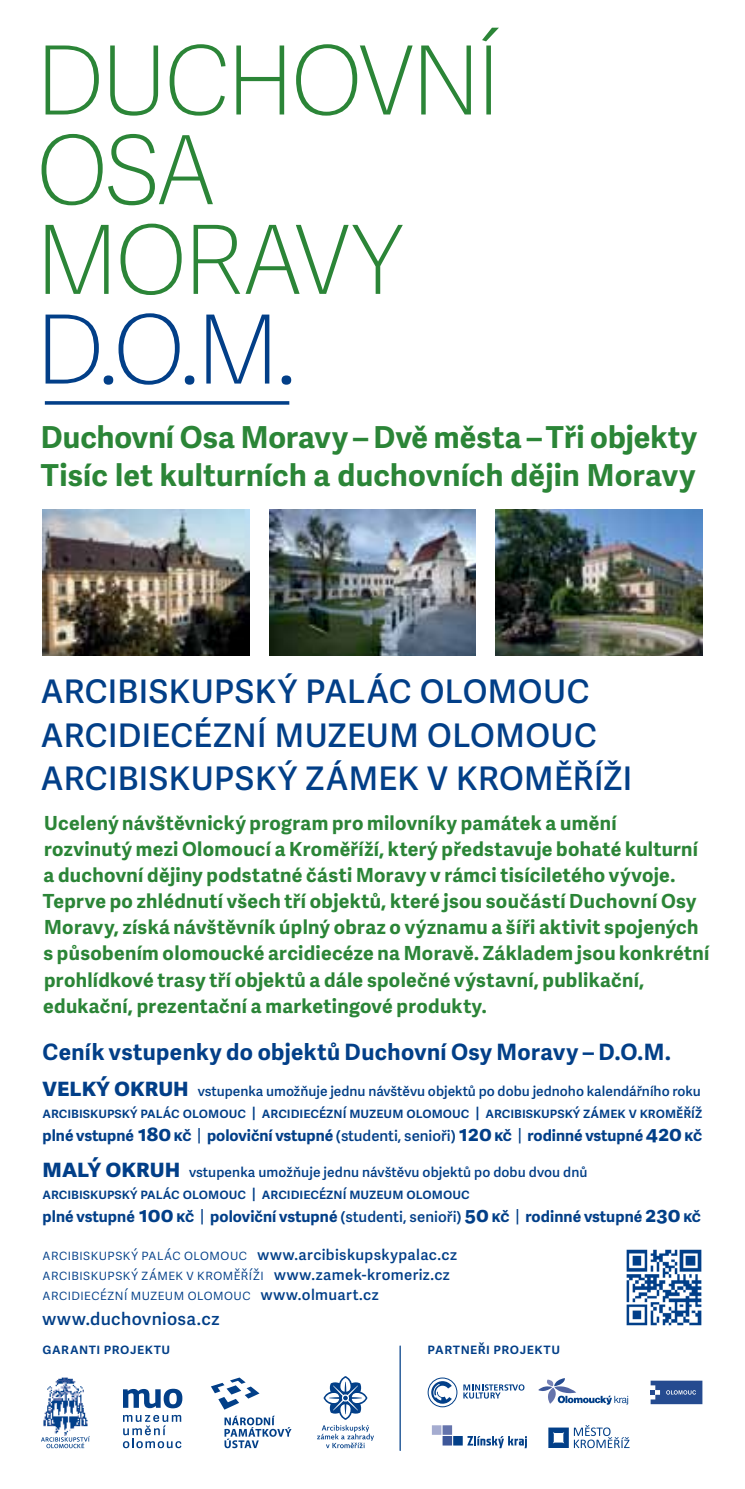
<style>
.page{position:relative;width:745px;height:1489px;background:#fff}
.page>*{position:absolute;margin:0;border:0;box-sizing:border-box;transform-origin:0 0}
.t1{font:100 95.25px/89.8px "Adelle Sans";letter-spacing:-.055em;color:#2b8537}
.t2{font:100 95.25px "Adelle Sans";color:#023f88}
.t3{font:600 32.5px/43.5px "Adelle Sans";letter-spacing:.04em;color:#023f88}
.t4{font:700 30.25px/37.8px "Adelle Sans";letter-spacing:.01em;color:#2b8537}
.t5{font:700 22.5px "Adelle Sans";letter-spacing:.015em;color:#023f88}
.t6{font:700 19.5px/26px "Adelle Sans";letter-spacing:.015em;color:#2b8537}
.t7{font:600 17.5px "Adelle Sans";letter-spacing:.02em;color:#023f88}
.t8{font:700 15.5px "Adelle Sans";color:#023f88}
.t9{font:300 15px/20px "Adelle Sans";letter-spacing:.03em;color:#023f88}
.t10{font:600 15px "Adelle Sans";color:#023f88}
.t11{font:600 15px "Adelle Sans";letter-spacing:.03em;color:#023f88}
.t12{font:600 13.75px "Adelle Sans";letter-spacing:.005em;color:#023f88}
.s1{font-weight:700;font-size:25.5px}
.s2{font-size:20.75px}
.s3{font-weight:400;font-size:17.25px}
.s4{font-weight:600;font-size:15px}
.s5{font-weight:600}
</style>
<div class="page">
<svg style="left:463px;top:1384px;width:61px;height:14px"></svg>
<svg style="left:427px;top:1377px;width:30px;height:30px"></svg>
<svg style="left:538px;top:1378px;width:89px;height:26px"></svg>
<svg style="left:650px;top:1380px;width:52px;height:23px"></svg>
<svg style="left:548px;top:1425px;width:81px;height:22px"></svg>
<div style="left:431px;top:1425px;width:10px;height:9px;background:#a5acd0"></div>
<div style="left:442px;top:1425px;width:10px;height:9px;background:#6574ac"></div>
<div style="left:442px;top:1435px;width:10px;height:10px;background:#3d5799"></div>
<div style="left:453px;top:1435px;width:9px;height:10px;background:#023f88"></div>
<svg style="left:467px;top:1436px;width:59px;height:11px"></svg>
<img style="left:43px;top:1377px;width:45px;height:58px">
<svg style="left:41px;top:1435px;width:49px;height:12px"></svg>
<hr style="left:45px;top:401px;width:244px;height:3px;background:#023f88">
<svg style="left:317px;top:1376px;width:57px;height:71px"></svg>
<svg style="left:224px;top:1415px;width:67px;height:32px"></svg>
<svg style="left:211px;top:1377px;width:48px;height:32px"></svg>
<img style="left:43px;top:510px;width:206px;height:145px">
<img style="left:269px;top:509px;width:206px;height:146px">
<img style="left:495px;top:510px;width:207px;height:145px">
<img style="left:626px;top:1249px;width:76px;height:77px">
<hr style="left:399px;top:1345px;width:1px;height:105px;background:#023f88">
<svg style="left:123px;top:1414px;width:58px;height:33px"></svg>
<svg style="left:123px;top:1388px;width:59px;height:20px"></svg>
<h1 class="t1" style="left:35px;top:33px;width:468px">DUCHOVNÍ<br>OSA<br>MORAVY</h1>
<h1 class="t2" style="left:35px;top:282px;width:263px">D.O.M.</h1>
<h3 class="t4" style="left:41px;top:417px;width:657px">Duchovní Osa Moravy – Dvě města – Tři objekty<br>Tisíc let kulturních a duchovních dějin Moravy</h3>
<h2 class="t3" style="left:41px;top:668px;width:592px">Arcibiskupský palác Olomouc<br>Arcidiecézní muzeum Olomouc<br>Arcibiskupský zámek v Kroměříži</h2>
<p class="t6" style="left:43px;top:809px;width:667px">Ucelený návštěvnický program pro milovníky památek a umění<br>rozvinutý mezi Olomoucí a Kroměříží, který představuje bohaté kulturní a duchovní dějiny podstatné části Moravy v rámci tisíciletého vývoje.<br>Teprve po zhlédnutí všech tří objektů, které jsou součástí Duchovní Osy Moravy, získá návštěvník úplný obraz o významu a šíři aktivit spojených s působením olomoucké arcidiecéze na Moravě. Základem jsou konkrétní prohlídkové trasy tří objektů a dále společné výstavní, publikační, edukační, prezentační a marketingové produkty.</p>
<p class="t5" style="left:43px;top:1035px;width:629px">Ceník vstupenky do objektů Duchovní Osy Moravy – D.O.M.</p>
<p class="t12" style="left:43px;top:1080px;width:659px"><span class="s1">velký okruh</span> vstupenka umožňuje jednu návštěvu objektů po dobu jednoho kalendářního roku</p>
<p class="t10" style="left:43px;top:1101px;width:660px">arcibiskupský palác olomouc | arcidiecézní muzeum olomouc | arcibiskupský zámek v kroměříž</p>
<p class="t8" style="left:43px;top:1124px;width:660px">plné vstupné <span class="s2">180</span> kč <span class="s3">|</span> poloviční vstupné <span class="s4">(studenti, senioři)</span> <span class="s2">120</span> kč <span class="s3">|</span> rodinné vstupné <span class="s2">420</span> kč</p>
<p class="t12" style="left:43px;top:1161px;width:546px"><span class="s1">malý okruh</span> vstupenka umožňuje jednu návštěvu objektů po dobu dvou dnů</p>
<p class="t10" style="left:43px;top:1182px;width:428px">arcibiskupský palác olomouc | arcidiecézní muzeum olomouc</p>
<p class="t8" style="left:43px;top:1205px;width:659px">plné vstupné <span class="s2">100</span> kč <span class="s3">|</span> poloviční vstupné <span class="s4">(studenti, senioři)</span> <span class="s2">50</span> kč <span class="s3">|</span> rodinné vstupné <span class="s2">230</span> kč</p>
<p class="t9" style="left:43px;top:1244px;width:415px">arcibiskupský palác olomouc <span class="s5">www.arcibiskupskypalac.cz </span>arcibiskupský zámek v kroměříži <span class="s5">www.zamek-kromeriz.cz </span>arcidiecézní muzeum olomouc <span class="s5">www.olmuart.cz</span></p>
<p class="t7" style="left:43px;top:1305px;width:178px">www.duchovniosa.cz</p>
<p class="t11" style="left:43px;top:1337px;width:129px">garanti projektu</p>
<p class="t11" style="left:427px;top:1337px;width:134px">partneři projektu</p>
</div>
